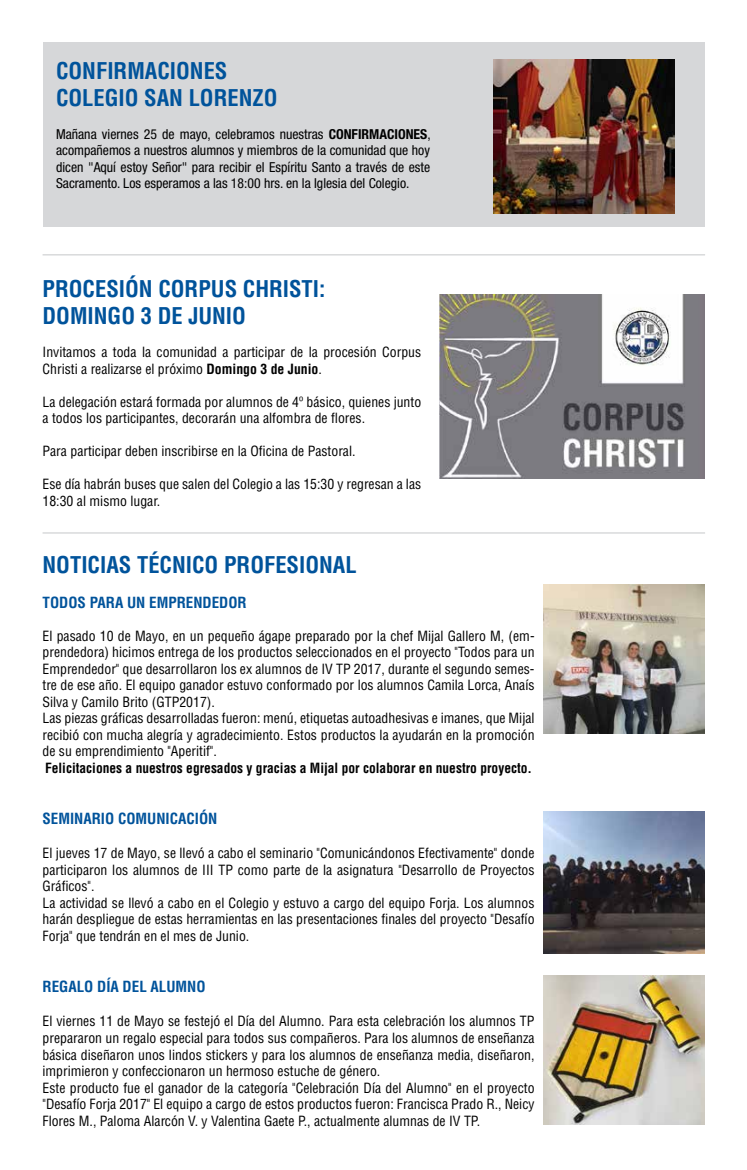
<style>
.page{position:relative;width:747px;height:1170px;background:#fff}
.page>*{position:absolute;margin:0;border:0;box-sizing:border-box;transform-origin:0 0}
.t1{font:700 condensed 22.5px/27px "Helvetica LT Std";color:#00539b}
.t2{font:700 condensed 15px "Helvetica LT Std";color:#00539b}
.t3{font:condensed 13.75px/16.5px "Helvetica LT Std";color:#000}
.t4{font:condensed 13.75px/16.5px "Helvetica Neue LT Std";color:#000;text-align:justify}
.t5{font:700 condensed 13.75px "Helvetica LT Std";color:#000}
.s1{font-weight:700}
</style>
<div class="page">
<img style="left:543px;top:585px;width:160px;height:148px">
<img style="left:543px;top:975px;width:160px;height:149px">
<img style="left:543px;top:811px;width:161px;height:142px">
<hr style="left:43px;top:532px;width:661px;height:1px;background:#d1d3d4">
<hr style="left:43px;top:254px;width:661px;height:1px;background:#d1d3d4">
<img style="left:439px;top:294px;width:265px;height:185px">
<div style="left:43px;top:43px;width:661px;height:184px;background:#d6d7d9"></div>
<img style="left:493px;top:59px;width:181px;height:154px">
<h1 class="t1" style="left:56px;top:57px;width:223px">CONFIRMACIONES<br>COLEGIO SAN LORENZO</h1>
<p class="t4" style="left:56px;top:126px;width:376px">Mañana viernes 25 de mayo, celebramos nuestras <span class="s1">CONFIRMACIONES</span>, acompañemos a nuestros alumnos y miembros de la comunidad que hoy dicen "Aquí estoy Señor" para recibir el Espíritu Santo a través de este Sacramento. Los esperamos a las 18:00 hrs. en la Iglesia del Colegio.</p>
<h1 class="t1" style="left:43px;top:275px;width:284px">PROCESIÓN CORPUS CHRISTI:<br>DOMINGO 3 DE JUNIO</h1>
<p class="t3" style="left:43px;top:343px;width:380px">Invitamos a toda la comunidad a participar de la procesión Corpus<br>Christi a realizarse el próximo <span class="s1">Domingo 3 de Junio</span>.</p>
<p class="t3" style="left:43px;top:393px;width:380px">La delegación estará formada por alumnos de 4º básico, quienes junto a todos los participantes, decorarán una alfombra de flores.</p>
<p class="t3" style="left:43px;top:442px;width:314px">Para participar deben inscribirse en la Oficina de Pastoral.</p>
<p class="t3" style="left:43px;top:475px;width:380px">Ese día habrán buses que salen del Colegio a las 15:30 y regresan a las<br>18:30 al mismo lugar.</p>
<h1 class="t1" style="left:43px;top:551px;width:315px">NOTICIAS TÉCNICO PROFESIONAL</h1>
<p class="t2" style="left:43px;top:592px;width:206px">TODOS PARA UN EMPRENDEDOR</p>
<p class="t3" style="left:43px;top:627px;width:493px">El pasado 10 de Mayo, en un pequeño ágape preparado por la chef Mijal Gallero M, (em&shy;prendedora) hicimos entrega de los productos seleccionados en el proyecto "Todos para un Emprendedor" que desarrollaron los ex alumnos de IV TP 2017, durante el segundo semes&shy;tre de ese año. El equipo ganador estuvo conformado por los alumnos Camila Lorca, Anaís Silva y Camilo Brito (GTP2017).<br>Las piezas gráficas desarrolladas fueron: menú, etiquetas autoadhesivas e imanes, que Mijal recibió con mucha alegría y agradecimiento. Estos productos la ayudarán en la promoción de su emprendimiento "Aperitif".</p>
<p class="t5" style="left:45px;top:759px;width:488px">Felicitaciones a nuestros egresados y gracias a Mijal por colaborar en nuestro proyecto.</p>
<p class="t2" style="left:43px;top:808px;width:176px">SEMINARIO COMUNICACIÓN</p>
<p class="t3" style="left:43px;top:845px;width:493px">El jueves 17 de Mayo, se llevó a cabo el seminario "Comunicándonos Efectivamente" donde participaron los alumnos de III TP como parte de la asignatura "Desarrollo de Proyectos Gráficos".<br>La actividad se llevó a cabo en el Colegio y estuvo a cargo del equipo Forja. Los alumnos harán despliegue de estas herramientas en las presentaciones finales del proyecto "Desafío Forja" que tendrán en el mes de Junio.</p>
<p class="t2" style="left:43px;top:976px;width:164px">REGALO DÍA DEL ALUMNO</p>
<p class="t3" style="left:43px;top:1013px;width:493px">El viernes 11 de Mayo se festejó el Día del Alumno. Para esta celebración los alumnos TP prepararon un regalo especial para todos sus compañeros. Para los alumnos de enseñanza básica diseñaron unos lindos stickers y para los alumnos de enseñanza media, diseñaron, imprimieron y confeccionaron un hermoso estuche de género.<br>Este producto fue el ganador de la categoría "Celebración Día del Alumno" en el proyecto "Desafío Forja 2017" El equipo a cargo de estos productos fueron: Francisca Prado R., Neicy Flores M., Paloma Alarcón V. y Valentina Gaete P., actualmente alumnas de IV TP.</p>
</div>
